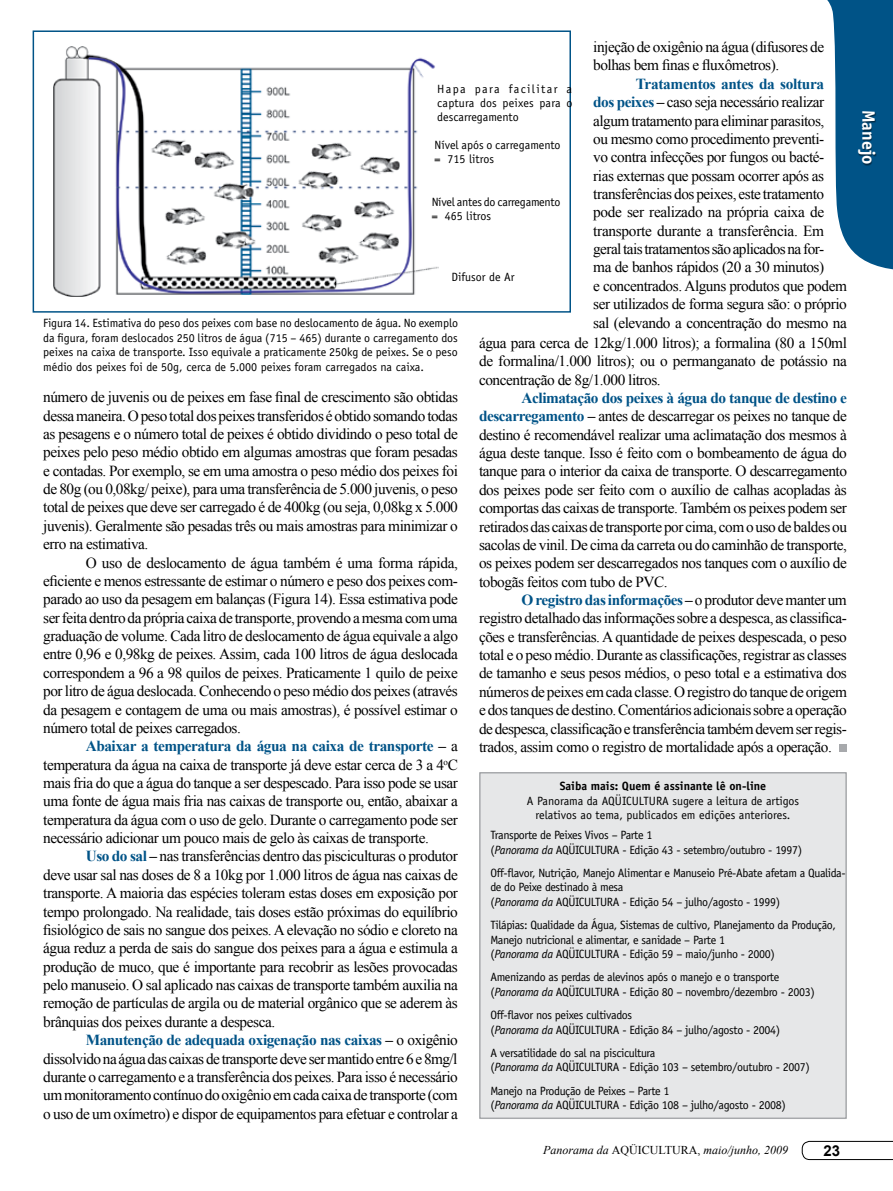
<style>
.page{position:relative;width:893px;height:1191px;background:#fff}
.page>*{position:absolute;margin:0;border:0;box-sizing:border-box;transform-origin:0 0}
.t1{font:700 18px "Officina Sans";color:#fff}
.t2{font:15.3px/18.3px "Times New Roman";letter-spacing:-.03em;color:#000;text-align:justify}
.t3{font:700 15px "Arial";color:#000}
.t4{font:12px/14.4px "Officina Sans";letter-spacing:-.03em;color:#000}
.t5{font:12px/14.4px "Officina Sans";color:#000;text-align:center}
.t6{font:italic 12px "Times New Roman";color:#000}
.t7{font:700 12px "Officina Sans";color:#000}
.s1{font-weight:700;color:#005387}
.s2{font-weight:700}
.s3{font-style:italic}
.s4{font-style:normal}
</style>
<div class="page">
<svg style="left:802px;top:1141px;width:91px;height:19px"></svg>
<img style="left:54px;top:46px;width:384px;height:251px">
<div style="left:33px;top:30px;width:538px;height:283px;border:2px solid #005387"></div>
<div style="left:479px;top:772px;width:368px;height:347px;background:#e6e7e8;border:2px solid #a7a9ac"></div>
<svg style="left:827px;top:0;width:66px;height:270px"></svg>
<div style="left:858px;top:112px;width:19px;height:54px;background:#000;opacity:.5"></div>
<div style="left:840px;top:745px;width:7px;height:7px;background:#a7a9ac"></div>
<p class="t2" style="left:593px;top:38px;width:232px">injeção de oxigênio na água (difusores de bolhas bem finas e fluxômetros).</p>
<p class="t2" style="left:593px;top:74px;width:255px;text-align:left;text-indent:43px"><span class="s1">Tratamentos antes da soltura dos peixes</span> <span class="s2">–</span> caso seja necessário realizar algum tratamento para eliminar parasitos,<br>ou mesmo como procedimento preventi-<br>vo contra infecções por fungos ou bacté&shy;rias externas que possam ocorrer após as transferências dos peixes, este tratamento pode ser realizado na própria caixa de transporte durante a transferência. Em geral tais tratamentos são aplicados na for-<br>ma de banhos rápidos (20 a 30 minutos)<br>e concentrados. Alguns produtos que podem ser utilizados de forma segura são: o próprio sal (elevando a concentração do mesmo na</p>
<p class="t2" style="left:479px;top:333px;width:369px">água para cerca de 12kg/1.000 litros); a formalina (80 a 150ml de formalina/1.000 litros); ou o permanganato de potássio na concentração de 8g/1.000 litros.</p>
<p class="t2" style="left:479px;top:388px;width:369px;text-indent:43px"><span class="s1">Aclimatação dos peixes à água do tanque de destino e descarregamento</span> <span class="s2">–</span> antes de descarregar os peixes no tanque de destino é recomendável realizar uma aclimatação dos mesmos à água deste tanque. Isso é feito com o bombeamento de água do tanque para o interior da caixa de transporte. O descarregamento dos peixes pode ser feito com o auxílio de calhas acopladas às comportas das caixas de transporte. Também os peixes podem ser retirados das caixas de transporte por cima, com o uso de baldes ou sacolas de vinil. De cima da carreta ou do caminhão de transporte, os peixes podem ser descarregados nos tanques com o auxílio de tobogãs feitos com tubo de PVC.</p>
<p class="t2" style="left:479px;top:590px;width:369px;text-indent:43px"><span class="s1">O registro das informações</span> <span class="s2">–</span> o produtor deve manter um registro detalhado das informações sobre a despesca, as classifica&shy;ções e transferências. A quantidade de peixes despescada, o peso total e o peso médio. Durante as classificações, registrar as classes de tamanho e seus pesos médios, o peso total e a estimativa dos números de peixes em cada classe. O registro do tanque de origem e dos tanques de destino. Comentários adicionais sobre a operação de despesca, classificação e transferência também devem ser regis&shy;trados, assim como o registro de mortalidade após a operação.</p>
<p class="t4" style="left:437px;top:81px;width:137px;text-align:justify">Hapa para facilitar a captura dos peixes para o descarregamento</p>
<p class="t5" style="left:434px;top:138px;width:128px;text-align:left">Nível após o carregamento = 715 litros</p>
<p class="t4" style="left:432px;top:195px;width:130px">Nível antes do carregamento = 465 litros</p>
<p class="t5" style="left:451px;top:270px;width:65px">Difusor de Ar</p>
<p class="t4" style="left:43px;top:316px;width:416px;text-align:justify">Figura 14. Estimativa do peso dos peixes com base no deslocamento de água. No exemplo da figura, foram deslocados 250 litros de água (715 – 465) durante o carregamento dos peixes na caixa de transporte. Isso equivale a praticamente 250kg de peixes. Se o peso médio dos peixes foi de 50g, cerca de 5.000 peixes foram carregados na caixa.</p>
<p class="t2" style="left:43px;top:388px;width:416px">número de juvenis ou de peixes em fase final de crescimento são obtidas dessa maneira. O peso total dos peixes transferidos é obtido somando todas as pesagens e o número total de peixes é obtido dividindo o peso total de peixes pelo peso médio obtido em algumas amostras que foram pesadas e contadas. Por exemplo, se em uma amostra o peso médio dos peixes foi de 80g (ou 0,08kg/ peixe), para uma transferência de 5.000 juvenis, o peso total de peixes que deve ser carregado é de 400kg (ou seja, 0,08kg x 5.000 juvenis). Geralmente são pesadas três ou mais amostras para minimizar o erro na estimativa.</p>
<p class="t2" style="left:43px;top:553px;width:416px;text-indent:43px">O uso de deslocamento de água também é uma forma rápida, eficiente e menos estressante de estimar o número e peso dos peixes com&shy;parado ao uso da pesagem em balanças (Figura 14). Essa estimativa pode ser feita dentro da própria caixa de transporte, provendo a mesma com uma graduação de volume. Cada litro de deslocamento de água equivale a algo entre 0,96 e 0,98kg de peixes. Assim, cada 100 litros de água deslocada correspondem a 96 a 98 quilos de peixes. Praticamente 1 quilo de peixe por litro de água deslocada. Conhecendo o peso médio dos peixes (através da pesagem e contagem de uma ou mais amostras), é possível estimar o número total de peixes carregados.</p>
<p class="t2" style="left:43px;top:736px;width:416px;text-indent:43px"><span class="s1">Abaixar a temperatura da água na caixa de transporte</span> <span class="s2">–</span> a temperatura da água na caixa de transporte já deve estar cerca de 3 a 4<sup>o</sup>C mais fria do que a água do tanque a ser despescado. Para isso pode se usar uma fonte de água mais fria nas caixas de transporte ou, então, abaixar a temperatura da água com o uso de gelo. Durante o carregamento pode ser necessário adicionar um pouco mais de gelo às caixas de transporte.</p>
<p class="t2" style="left:43px;top:847px;width:416px;text-indent:43px"><span class="s1">Uso do sal</span> <span class="s2">–</span> nas transferências dentro das pisciculturas o produtor deve usar sal nas doses de 8 a 10kg por 1.000 litros de água nas caixas de transporte. A maioria das espécies toleram estas doses em exposição por tempo prolongado. Na realidade, tais doses estão próximas do equilíbrio fisiológico de sais no sangue dos peixes. A elevação no sódio e cloreto na água reduz a perda de sais do sangue dos peixes para a água e estimula a produção de muco, que é importante para recobrir as lesões provocadas pelo manuseio. O sal aplicado nas caixas de transporte também auxilia na remoção de partículas de argila ou de material orgânico que se aderem às brânquias dos peixes durante a despesca.</p>
<p class="t2" style="left:43px;top:1030px;width:416px;text-indent:43px"><span class="s1">Manutenção de adequada oxigenação nas caixas</span> <span class="s2">–</span> o oxigênio dissolvido na água das caixas de transporte deve ser mantido entre 6 e 8mg/l durante o carregamento e a transferência dos peixes. Para isso é necessário um monitoramento contínuo do oxigênio em cada caixa de transporte (com o uso de um oxímetro) e dispor de equipamentos para efetuar e controlar a</p>
<p class="t7" style="left:560px;top:778px;width:208px">Saiba mais: Quem é assinante lê on-line</p>
<p class="t5" style="left:527px;top:793px;width:274px">A Panorama da AQÜICULTURA sugere a leitura de artigos relativos ao tema, publicados em edições anteriores.</p>
<p class="t4" style="left:490px;top:828px;width:313px">Transporte de Peixes Vivos – Parte 1<br>(<span class="s3">Panorama da</span> AQÜICULTURA - Edição 43 - setembro/outubro - 1997)</p>
<p class="t4" style="left:490px;top:865px;width:357px">Off-flavor, Nutrição, Manejo Alimentar e Manuseio Pré-Abate afetam a Qualida&shy;de do Peixe destinado à mesa<br>(<span class="s3">Panorama da</span> AQÜICULTURA - Edição 54 – julho/agosto - 1999)</p>
<p class="t4" style="left:490px;top:918px;width:347px">Tilápias: Qualidade da Água, Sistemas de cultivo, Planejamento da Produção,<br>Manejo nutricional e alimentar, e sanidade – Parte 1<br>(<span class="s3">Panorama da</span> AQÜICULTURA - Edição 59 – maio/junho - 2000)</p>
<p class="t4" style="left:490px;top:970px;width:326px">Amenizando as perdas de alevinos após o manejo e o transporte (<span class="s3">Panorama da</span> AQÜICULTURA - Edição 80 – novembro/dezembro - 2003)</p>
<p class="t4" style="left:490px;top:1008px;width:291px">Off-flavor nos peixes cultivados<br>(<span class="s3">Panorama da</span> AQÜICULTURA - Edição 84 – julho/agosto - 2004)</p>
<p class="t4" style="left:490px;top:1045px;width:321px">A versatilidade do sal na piscicultura<br>(<span class="s3">Panorama da</span> AQÜICULTURA - Edição 103 – setembro/outubro - 2007)</p>
<p class="t4" style="left:490px;top:1083px;width:297px">Manejo na Produção de Peixes – Parte 1<br>(<span class="s3">Panorama da</span> AQÜICULTURA - Edição 108 – julho/agosto - 2008)</p>
<p class="t6" style="left:543px;top:1141px;width:246px">Panorama da <span class="s4">AQÜICULTURA,</span> maio/junho, 2009</p>
<p class="t3" style="left:823px;top:1140px;width:18px">23</p>
<p class="t1" style="left:880px;top:110px;width:57px;rotate:90deg">Manejo</p>
</div>
